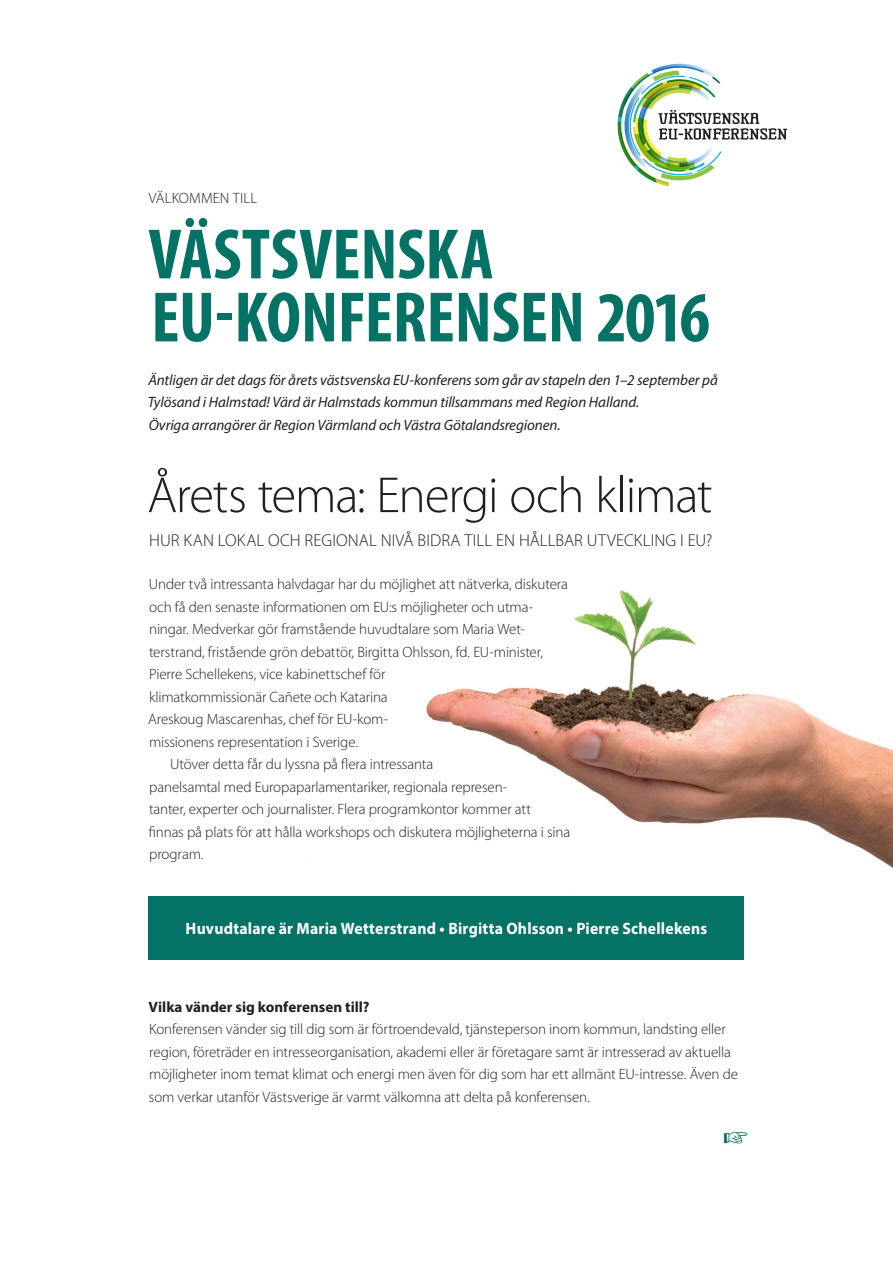
<style>
.page{position:relative;width:893px;height:1263px;background:#fff}
.page>*{position:absolute;margin:0;border:0;box-sizing:border-box;transform-origin:0 0}
.t1{font:700 condensed 72px/63px "Myriad Pro";letter-spacing:-.005em;color:#057266}
.t2{font:300 51px "Myriad Pro";letter-spacing:-.025em;color:#231f20}
.t3{font:300 17.25px "Myriad Pro";letter-spacing:.005em;color:#231f20}
.t4{font:700 16.5px "Myriad Pro";letter-spacing:.01em;color:#fff;scale:.95 1}
.t5{font:300 15px/22.5px "Myriad Pro";letter-spacing:-.01em;color:#231f20}
.t6{font:italic 15px/22.5px "Myriad Pro";letter-spacing:-.005em;color:#231f20}
.t7{font:700 15px "Myriad Pro";color:#231f20}
.t8{font:300 15px "Myriad Pro";letter-spacing:.01em;color:#231f20}
</style>
<div class="page">
<img style="left:426px;top:589px;width:467px;height:304px">
<svg style="left:618px;top:64px;width:169px;height:121px"></svg>
<div style="left:149px;top:896px;width:595px;height:64px;background:#057266"></div>
<p class="t8" style="left:149px;top:189px;width:110px">VÄLKOMMEN TILL</p>
<h1 class="t1" style="left:149px;top:221px;width:563px">VÄSTSVENSKA<br>EU-KONFERENSEN 2016</h1>
<p class="t6" style="left:148px;top:368px;width:572px">Äntligen är det dags för årets västsvenska EU-konferens som går av stapeln den 1–2 september på<br>Tylösand i Halmstad! Värd är Halmstads kommun tillsammans med Region Halland.<br>Övriga arrangörer är Region Värmland och Västra Götalandsregionen.</p>
<h2 class="t2" style="left:147px;top:467px;width:567px">Årets tema: Energi och klimat</h2>
<p class="t3" style="left:149px;top:531px;width:565px">HUR KAN LOKAL OCH REGIONAL NIVÅ BIDRA TILL EN HÅLLBAR UTVECKLING I EU?</p>
<p class="t5" style="left:149px;top:573px;width:421px">Under två intressanta halvdagar har du möjlighet att nätverka, diskutera</p>
<p class="t5" style="left:149px;top:596px;width:385px">och få den senaste informationen om EU:s möjligheter och utma-</p>
<p class="t5" style="left:149px;top:618px;width:377px">ningar. Medverkar gör framstående huvudtalare som Maria Wet-</p>
<p class="t5" style="left:149px;top:641px;width:395px">terstrand, fristående grön debattör, Birgitta Ohlsson, fd. EU-minister,</p>
<p class="t5" style="left:149px;top:663px;width:238px">Pierre Schellekens, vice kabinettschef för</p>
<p class="t5" style="left:149px;top:686px;width:240px">klimatkommissionär Cañete och Katarina</p>
<p class="t5" style="left:148px;top:708px;width:241px">Areskoug Mascarenhas, chef för EU-kom-</p>
<p class="t5" style="left:149px;top:731px;width:210px">missionens representation i Sverige.</p>
<p class="t5" style="left:170px;top:753px;width:265px">Utöver detta får du lyssna på flera intressanta</p>
<p class="t5" style="left:149px;top:776px;width:360px">panelsamtal med Europaparlamentariker, regionala represen-</p>
<p class="t5" style="left:149px;top:798px;width:384px">tanter, experter och journalister. Flera programkontor kommer att</p>
<p class="t5" style="left:149px;top:821px;width:423px">finnas på plats för att hålla workshops och diskutera möjligheterna i sina</p>
<p class="t5" style="left:149px;top:843px;width:56px">program.</p>
<p class="t4" style="left:186px;top:918px;width:550px">Huvudtalare är Maria Wetterstrand • Birgitta Ohlsson • Pierre Schellekens</p>
<p class="t7" style="left:149px;top:997px;width:222px">Vilka vänder sig konferensen till?</p>
<p class="t5" style="left:149px;top:1018px;width:591px">Konferensen vänder sig till dig som är förtroendevald, tjänsteperson inom kommun, landsting eller region, företräder en intresseorganisation, akademi eller är företagare samt är intresserad av aktuella möjligheter inom temat klimat och energi men även för dig som har ett allmänt EU-intresse. Även de som verkar utanför Västsverige är varmt välkomna att delta på konferensen.</p>
</div>
